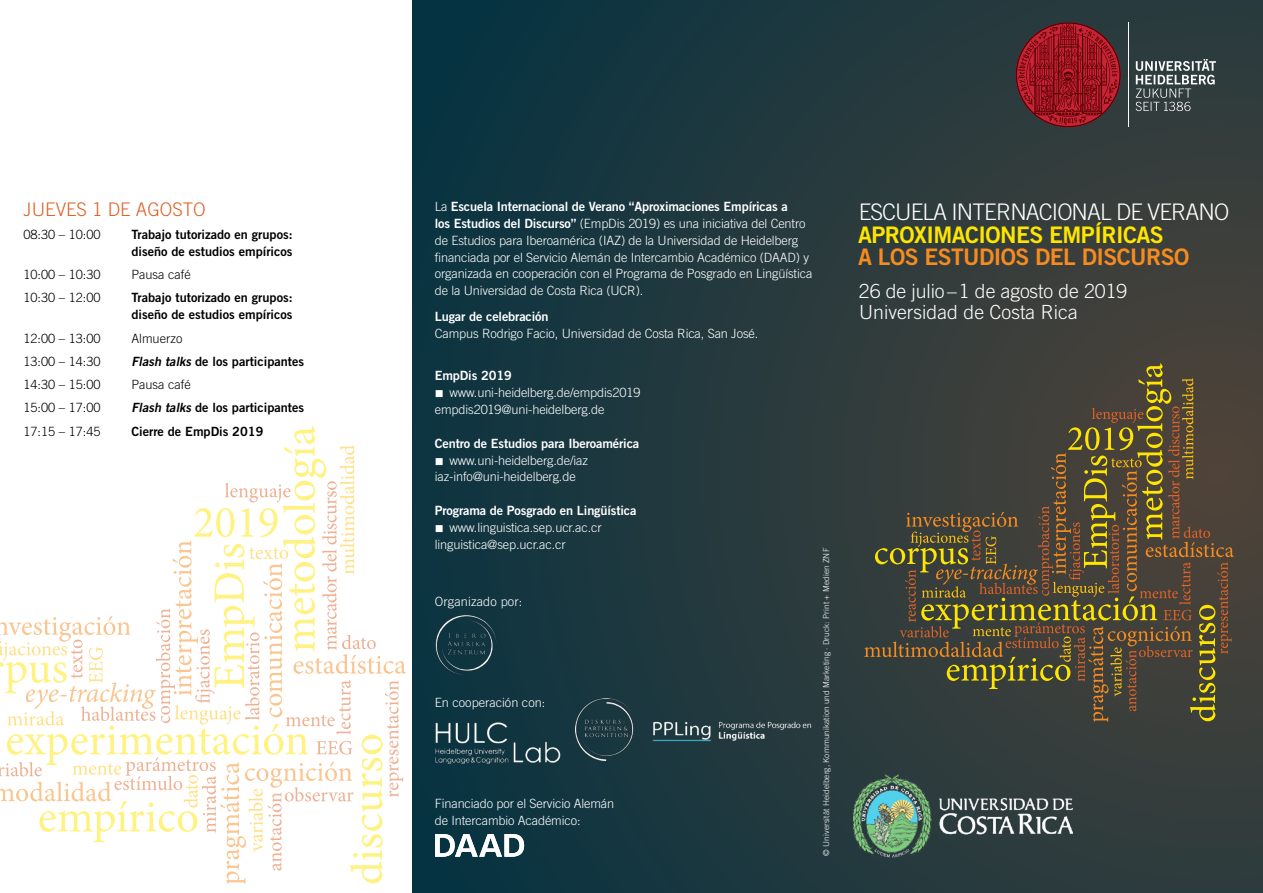
<style>
.page{position:relative;width:1263px;height:893px;background:#fff}
.page>*{position:absolute;margin:0;border:0;box-sizing:border-box;transform-origin:0 0}
.t1{font:300 22.8px "Trade Gothic LT Std";letter-spacing:-.04em;color:#fff}
.t2{font:22.8px "Trade Gothic LT Std Bd 2";letter-spacing:-.025em;color:#ffe600}
.t3{font:22.8px "Trade Gothic LT Std Bd 2";letter-spacing:-.025em;color:#f68b1f}
.t4{font:300 19.5px/20.2px "Trade Gothic LT Std";color:#fff}
.t5{font:300 18.75px "Trade Gothic LT Std";color:#de6328}
.t6{font:300 12.75px/17px "Trade Gothic LT Std";letter-spacing:-.01em;color:#fff}
.t7{font:12.75px/17px "Trade Gothic LT Std Bd 2";color:#000}
.t8{font:12.75px "Trade Gothic LT Std Bd 2";letter-spacing:-.01em;color:#fff}
.t9{font:300 12.75px "Trade Gothic LT Std";color:#000}
.t10{font:300 12.75px "Trade Gothic LT Std";letter-spacing:.01em;color:#fff}
.t11{font:300 8.25px "Trade Gothic LT Std";letter-spacing:.01em;color:#fff}
.s1{font-style:italic}
.s2{font-family:"Trade Gothic LT Std";font-weight:300}
.s3{font-family:"Trade Gothic LT Std Bd 2";font-weight:400}
</style>
<div class="page">
<div style="left:412px;top:0;width:851px;height:893px;background:linear-gradient(to right,#0d3441,#403f3b)"></div>
<svg style="left:864px;top:363px;width:370px;height:359px;background:#504936"></svg>
<svg style="left:0;top:426px;width:406px;height:458px"></svg>
<img style="left:435px;top:613px;width:63px;height:64px">
<img style="left:435px;top:721px;width:126px;height:42px">
<img style="left:575px;top:699px;width:61px;height:62px">
<img style="left:651px;top:720px;width:162px;height:23px">
<svg style="left:435px;top:834px;width:89px;height:23px"></svg>
<img style="left:853px;top:749px;width:219px;height:133px">
<svg style="left:1135px;top:59px;width:81px;height:52px;background:#5d6768"></svg>
<hr style="left:1128px;top:22px;width:1px;height:105px;background:#fff">
<svg style="left:1016px;top:22px;width:105px;height:105px;background:#821d26"></svg>
<h3 class="t5" style="left:23px;top:198px;width:184px">JUEVES 1 DE AGOSTO</h3>
<p class="t9" style="left:23px;top:227px;width:79px">08:30 – 10:00</p>
<p class="t7" style="left:131px;top:226px;width:163px">Trabajo tutorizado en grupos: diseño de estudios empíricos</p>
<p class="t9" style="left:23px;top:267px;width:79px">10:00 – 10:30</p>
<p class="t9" style="left:131px;top:267px;width:61px">Pausa café</p>
<p class="t9" style="left:23px;top:290px;width:79px">10:30 – 12:00</p>
<p class="t7" style="left:131px;top:289px;width:163px">Trabajo tutorizado en grupos: diseño de estudios empíricos</p>
<p class="t9" style="left:23px;top:330px;width:79px">12:00 – 13:00</p>
<p class="t9" style="left:131px;top:330px;width:52px">Almuerzo</p>
<p class="t9" style="left:23px;top:354px;width:79px">13:00 – 14:30</p>
<p class="t7" style="left:131px;top:352px;width:174px"><span class="s1">Flash talks</span> de los participantes</p>
<p class="t9" style="left:23px;top:377px;width:79px">14:30 – 15:00</p>
<p class="t9" style="left:131px;top:377px;width:61px">Pausa café</p>
<p class="t9" style="left:23px;top:400px;width:79px">15:00 – 17:00</p>
<p class="t7" style="left:131px;top:399px;width:174px"><span class="s1">Flash talks</span> de los participantes</p>
<p class="t9" style="left:23px;top:423px;width:79px">17:15 – 17:45</p>
<p class="t7" style="left:131px;top:422px;width:134px">Cierre de EmpDis 2019</p>
<p class="t8" style="left:435px;top:198px;width:354px"><span class="s2">La</span> Escuela Internacional de Verano “Aproximaciones Empíricas a</p>
<p class="t6" style="left:435px;top:215px;width:379px"><span class="s3">los Estudios del Discurso”</span> (EmpDis 2019) es una iniciativa del Centro de Estudios para Iberoamérica (IAZ) de la Universidad de Heidelberg financiada por el Servicio Alemán de Intercambio Académico (DAAD) y organizada en cooperación con el Programa de Posgrado en Lingüística de la Universidad de Costa Rica (UCR).</p>
<p class="t8" style="left:435px;top:308px;width:115px">Lugar de celebración</p>
<p class="t6" style="left:435px;top:325px;width:325px">Campus Rodrigo Facio, Universidad de Costa Rica, San José.</p>
<p class="t8" style="left:435px;top:368px;width:78px">EmpDis 2019</p>
<p class="t6" style="left:435px;top:384px;width:207px">■ www.uni-heidelberg.de/empdis2019 empdis2019@uni-heidelberg.de</p>
<p class="t8" style="left:435px;top:435px;width:206px">Centro de Estudios para Iberoamérica</p>
<p class="t6" style="left:435px;top:451px;width:155px">■ www.uni-heidelberg.de/iaz iaz-info@uni-heidelberg.de</p>
<p class="t8" style="left:435px;top:503px;width:203px">Programa de Posgrado en Lingüística</p>
<p class="t6" style="left:435px;top:519px;width:168px">■ www.linguistica.sep.ucr.ac.cr linguistica@sep.ucr.ac.cr</p>
<p class="t10" style="left:435px;top:594px;width:89px">Organizado por:</p>
<p class="t6" style="left:435px;top:694px;width:112px">En cooperación con:</p>
<p class="t6" style="left:435px;top:795px;width:181px">Financiado por el Servicio Alemán de Intercambio Académico:</p>
<p class="t11" style="left:821px;top:856px;width:309px;rotate:-90deg">© Universität Heidelberg, Kommunikation und Marketing · Druck: Print + Medien ZNF</p>
<h1 class="t1" style="left:859px;top:198px;width:372px">ESCUELA INTERNACIONAL DE VERANO</h1>
<h1 class="t2" style="left:858px;top:220px;width:307px">APROXIMACIONES EMPÍRICAS</h1>
<h1 class="t3" style="left:858px;top:243px;width:332px">A LOS ESTUDIOS DEL DISCURSO</h1>
<h2 class="t4" style="left:859px;top:281px;width:270px">26 de julio–1 de agosto de 2019<br>Universidad de Costa Rica</h2>
</div>
